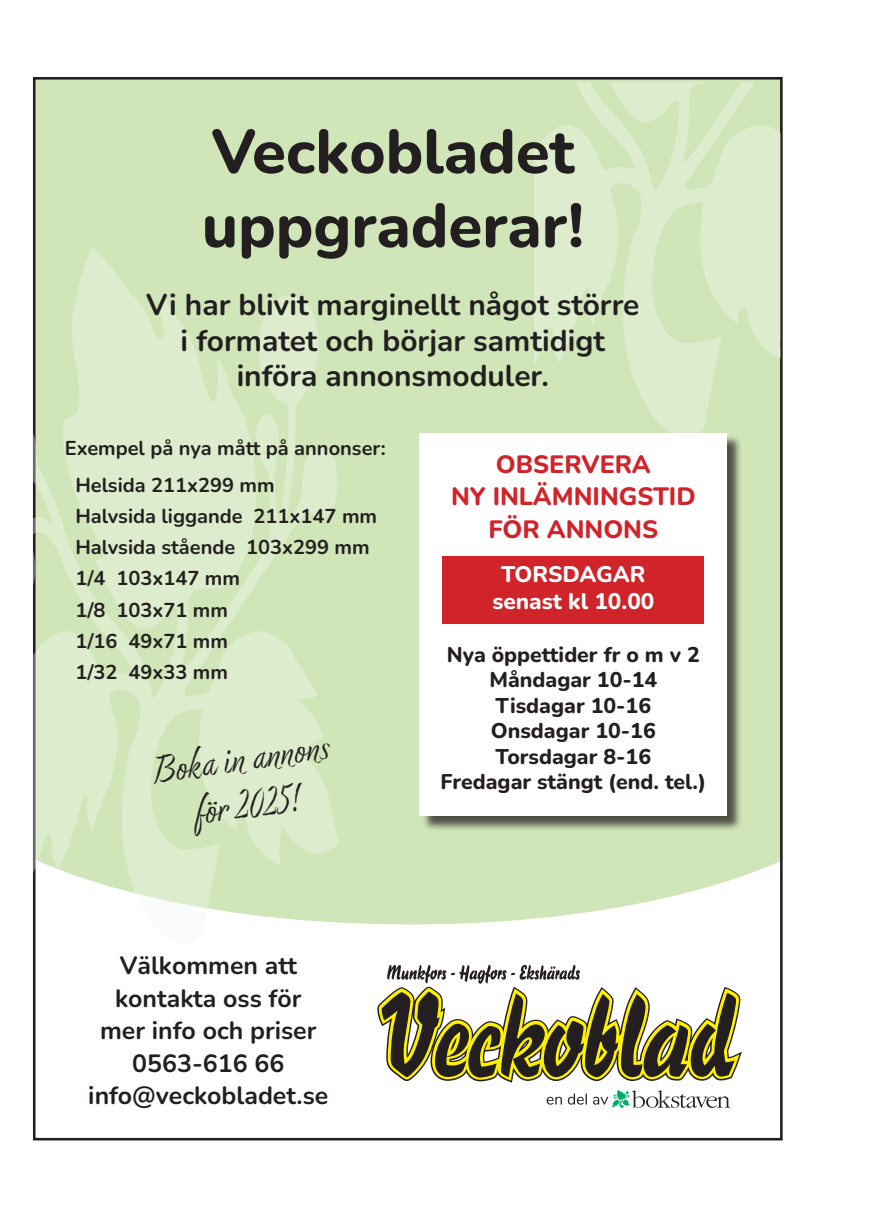
<style>
.page{position:relative;width:869px;height:1223px;background:#fff}
.page>*{position:absolute;margin:0;border:0;box-sizing:border-box;transform-origin:0 0}
.t1{font:800 61.62px/74px "Nunito";color:#231f20}
.t2{font:43.5px/46.9px "Dream Big";color:#231f20;text-align:center}
.t3{font:700 29.88px/35.9px "Nunito";color:#231f20;text-align:center}
.t4{font:800 25px/32.5px "Nunito";color:#d1232a;text-align:center}
.t5{font:700 24.88px/32.4px "Nunito";color:#231f20;text-align:center}
.t6{font:800 22.5px/27px "Nunito";color:#fff;text-align:center}
.t7{font:800 21.25px/25.5px "Nunito";color:#231f20;text-align:center}
.t8{font:700 20px/31.2px "Nunito";color:#231f20}
</style>
<div class="page">
<div style="left:33px;top:77px;width:749px;height:974px;background:#d1e6b8"></div>
<svg style="left:32px;top:857px;width:751px;height:229px;fill:#fff"></svg>
<svg style="left:377px;top:964px;width:364px;height:118px;background:#a6a37d"></svg>
<div style="left:421px;top:435px;width:321px;height:397px;background:#231f20;opacity:.75"></div>
<div style="left:419px;top:433px;width:307px;height:383px;background:#fff"></div>
<div style="left:442px;top:556px;width:261px;height:68px;background:#d1232a"></div>
<svg style="left:33px;top:248px;width:306px;height:696px;fill:#dceccc"></svg>
<svg style="left:546px;top:1096px;width:15px;height:8px"></svg>
<svg style="left:567px;top:1093px;width:19px;height:11px"></svg>
<svg style="left:593px;top:1090px;width:136px;height:18px"></svg>
<svg style="left:534px;top:82px;width:246px;height:356px;fill:#dceccc"></svg>
<h1 class="t1" style="left:202px;top:112px;width:383px">Veckobladet uppgraderar!</h1>
<h3 class="t3" style="left:146px;top:285px;width:494px">Vi har blivit marginellt något större i formatet och börjar samtidigt införa annonsmoduler.</h3>
<p class="t8" style="left:75px;top:429px;width:311px;line-height:36.5px;text-indent:-11px">Exempel på nya mått på annonser:<br>Helsida 211x299 mm</p>
<p class="t8" style="left:75px;top:499px;width:303px">Halvsida liggande 211x147 mm<br>Halvsida stående 103x299 mm<br>1/4 103x147 mm<br>1/8 103x71 mm<br>1/16 49x71 mm<br>1/32 49x33 mm</p>
<h2 class="t2" style="left:151px;top:750px;width:177px;rotate:-8deg">Boka in annons för 2025!</h2>
<p class="t5" style="left:88px;top:948px;width:241px">Välkommen att kontakta oss för<br>mer info och priser<br>0563-616 66 info@veckobladet.se</p>
<p class="t4" style="left:451px;top:446px;width:246px">OBSERVERA<br>NY INLÄMNINGSTID<br>FÖR ANNONS</p>
<p class="t6" style="left:492px;top:560px;width:163px">TORSDAGAR senast kl 10.00</p>
<p class="t7" style="left:440px;top:641px;width:267px">Nya öppettider fr o m v 2<br>Måndagar 10-14<br>Tisdagar 10-16<br>Onsdagar 10-16<br>Torsdagar 8-16<br>Fredagar stängt (end. tel.)</p>
</div>
